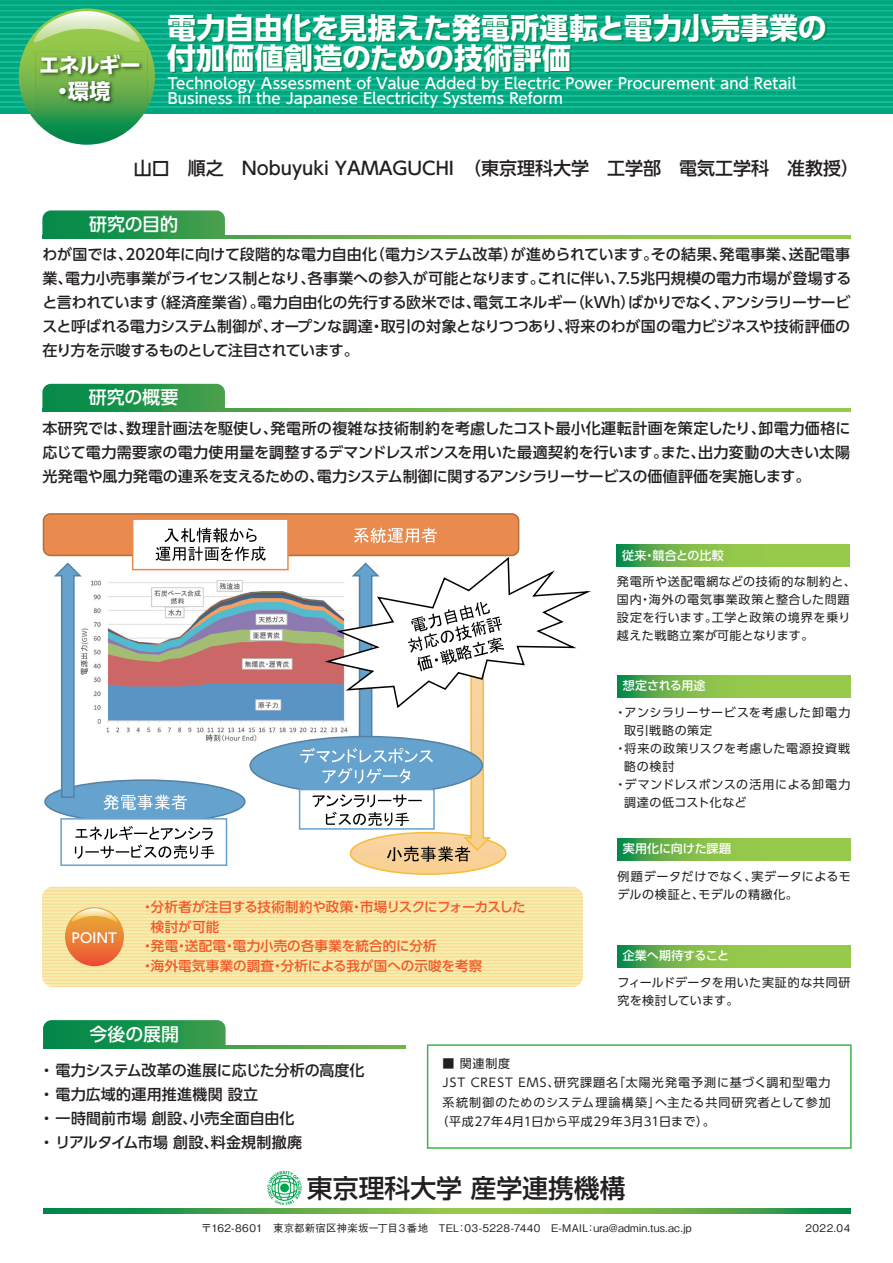
<style>
.page{position:relative;width:893px;height:1263px;background:#fff}
.page>*{position:absolute;margin:0;border:0;box-sizing:border-box;transform-origin:0 0}
.t1{font:700 29.1px/30px "UD Shin Go Pro";color:#fff}
.t2{font:500 25.8px "UD Shin Go Pro";color:#231f20}
.t3{font:700 21px/25.5px "UD Shin Go Pro";letter-spacing:-.035em;color:#fff}
.t4{font:500 18px "UD Shin Go Pro";color:#231f20}
.t5{font:500 18px "UD Shin Go Pro";letter-spacing:-.01em;color:#fff}
.t6{font:500 15px/24px "UD Shin Go Pro";letter-spacing:-.01em;color:#231f20;text-align:justify}
.t7{font:500 15px/15px "UD Shin Go Pro";letter-spacing:.005em;color:#fff}
.t8{font:500 13.5px "UD Shin Go Pro";letter-spacing:.005em;color:#f15929}
.t9{font:500 13.5px "UD Shin Go Pro";letter-spacing:-.025em;color:#f15929}
.t10{font:500 13.5px "UD Shin Go Pro";letter-spacing:.015em;color:#fff}
.t11{font:12px/18px "UD Shin Go Pro";letter-spacing:.05em;color:#231f20}
.t12{font:12px/18px "UD Shin Go Pro";letter-spacing:.025em;color:#231f20}
.t13{font:500 12px "UD Shin Go Pro";letter-spacing:-.005em;color:#fff}
.t14{font:12px "UD Shin Go Pro";letter-spacing:.085em;color:#231f20}
.t15{font:12px "UD Shin Go Pro";letter-spacing:.08em;color:#231f20}
.t16{font:12px "UD Shin Go Pro";letter-spacing:.03em;color:#231f20}
.t17{font:500 10.5px "Gothic BBB Pro";letter-spacing:.02em;color:#231f20}
</style>
<div class="page">
<img style="left:82px;top:580px;width:218px;height:164px">
<div style="left:0;top:0;width:893px;height:113px;background:#00a77c"></div>
<hr style="left:0;top:0;width:893px;height:1px;background:#18ba9b">
<hr style="left:0;top:4px;width:893px;height:2px;background:#18ba9b">
<hr style="left:0;top:10px;width:893px;height:2px;background:#18ba9b">
<hr style="left:0;top:16px;width:893px;height:1px;background:#18ba9b">
<hr style="left:0;top:21px;width:893px;height:2px;background:#18ba9b">
<hr style="left:0;top:27px;width:893px;height:2px;background:#18ba9b">
<hr style="left:0;top:33px;width:893px;height:1px;background:#18ba9b">
<hr style="left:0;top:38px;width:893px;height:2px;background:#18ba9b">
<hr style="left:0;top:44px;width:893px;height:2px;background:#18ba9b">
<hr style="left:0;top:50px;width:893px;height:1px;background:#18ba9b">
<hr style="left:0;top:55px;width:893px;height:2px;background:#18ba9b">
<hr style="left:0;top:61px;width:893px;height:2px;background:#18ba9b">
<hr style="left:0;top:67px;width:893px;height:1px;background:#18ba9b">
<hr style="left:0;top:72px;width:893px;height:2px;background:#18ba9b">
<hr style="left:0;top:78px;width:893px;height:2px;background:#18ba9b">
<hr style="left:0;top:84px;width:893px;height:1px;background:#18ba9b">
<hr style="left:0;top:89px;width:893px;height:2px;background:#18ba9b">
<hr style="left:0;top:95px;width:893px;height:2px;background:#18ba9b">
<hr style="left:0;top:101px;width:893px;height:1px;background:#18ba9b">
<hr style="left:0;top:107px;width:893px;height:1px;background:#18ba9b">
<svg style="left:617px;top:545px;width:233px;height:21px;background:#7ebd4b"></svg>
<svg style="left:42px;top:210px;width:183px;height:25px;background:#26974f"></svg>
<svg style="left:42px;top:235px;width:808px;height:4px;background:#6ab24b"></svg>
<svg style="left:42px;top:384px;width:183px;height:25px;background:#22954c"></svg>
<svg style="left:42px;top:409px;width:808px;height:3px;background:#6ab24b"></svg>
<svg style="left:43px;top:1208px;width:808px;height:5px;background:#58aa4b"></svg>
<svg style="left:169px;top:17px;width:658px;height:52px"></svg>
<hr style="left:169px;top:45px;width:403px;height:1px;background:#18ba9b">
<hr style="left:169px;top:50px;width:403px;height:1px;background:#18ba9b">
<hr style="left:169px;top:55px;width:403px;height:2px;background:#18ba9b">
<hr style="left:169px;top:61px;width:403px;height:2px;background:#18ba9b">
<hr style="left:169px;top:67px;width:403px;height:1px;background:#18ba9b">
<svg style="left:617px;top:675px;width:233px;height:22px;background:#7ebc4b"></svg>
<svg style="left:617px;top:838px;width:233px;height:22px;background:#7ebc4b"></svg>
<svg style="left:617px;top:945px;width:233px;height:22px;background:#7ebc4b"></svg>
<div style="left:427px;top:1044px;width:425px;height:105px;border:2px solid #3ab54a"></div>
<svg style="left:43px;top:1020px;width:183px;height:25px;background:#1b934d"></svg>
<svg style="left:43px;top:1045px;width:363px;height:3px"></svg>
<svg style="left:19px;top:9px;width:136px;height:136px"></svg>
<img style="left:35px;top:51px;width:112px;height:63px">
<div style="left:42px;top:887px;width:541px;height:100px;background:#f2f2ad;border-radius:10px"></div>
<hr style="left:42px;top:887px;width:541px;height:1px;background:#fed99c">
<hr style="left:42px;top:890px;width:541px;height:2px;background:#fed99c">
<hr style="left:42px;top:893px;width:541px;height:2px;background:#fed99c">
<hr style="left:42px;top:897px;width:541px;height:1px;background:#fed99c">
<hr style="left:42px;top:900px;width:541px;height:1px;background:#fed99c">
<hr style="left:42px;top:903px;width:541px;height:2px;background:#fed99c">
<hr style="left:42px;top:907px;width:541px;height:1px;background:#fed99c">
<hr style="left:42px;top:910px;width:541px;height:1px;background:#fed99c">
<hr style="left:42px;top:913px;width:541px;height:2px;background:#fed99c">
<hr style="left:42px;top:916px;width:541px;height:2px;background:#fed99c">
<hr style="left:42px;top:920px;width:541px;height:1px;background:#fed99c">
<hr style="left:42px;top:923px;width:541px;height:2px;background:#fed99c">
<hr style="left:42px;top:926px;width:541px;height:2px;background:#fed99c">
<hr style="left:42px;top:930px;width:541px;height:1px;background:#fed99c">
<hr style="left:42px;top:933px;width:541px;height:2px;background:#fed99c">
<hr style="left:42px;top:936px;width:541px;height:2px;background:#fed99c">
<hr style="left:42px;top:940px;width:541px;height:1px;background:#fed99c">
<hr style="left:42px;top:943px;width:541px;height:1px;background:#fed99c">
<hr style="left:42px;top:946px;width:541px;height:2px;background:#fed99c">
<hr style="left:42px;top:950px;width:541px;height:1px;background:#fed99c">
<hr style="left:42px;top:953px;width:541px;height:1px;background:#fed99c">
<hr style="left:42px;top:956px;width:541px;height:2px;background:#fed99c">
<hr style="left:42px;top:959px;width:541px;height:2px;background:#fed99c">
<hr style="left:42px;top:963px;width:541px;height:1px;background:#fed99c">
<hr style="left:42px;top:966px;width:541px;height:2px;background:#fed99c">
<hr style="left:42px;top:969px;width:541px;height:2px;background:#fed99c">
<hr style="left:42px;top:973px;width:541px;height:1px;background:#fed99c">
<hr style="left:42px;top:976px;width:541px;height:1px;background:#fed99c">
<hr style="left:42px;top:979px;width:541px;height:2px;background:#fed99c">
<hr style="left:42px;top:983px;width:541px;height:1px;background:#fed99c">
<hr style="left:42px;top:986px;width:541px;height:1px;background:#fed99c">
<svg style="left:65px;top:907px;width:59px;height:59px;background:#eb7937"></svg>
<svg style="left:69px;top:908px;width:51px;height:17px"></svg>
<div style="left:44px;top:514px;width:475px;height:41px;background:#e98a4e;border-radius:7px"></div>
<div style="left:43px;top:513px;width:476px;height:43px;border:2px solid #b46e3b;border-radius:7px"></div>
<svg style="left:354px;top:528px;width:83px;height:15px"></svg>
<div style="left:45px;top:780px;width:200px;height:43px;background:#65a3ce;border-radius:50%"></div>
<div style="left:44px;top:779px;width:202px;height:45px;border:2px solid #5482a4;border-radius:50%"></div>
<svg style="left:103px;top:794px;width:84px;height:16px"></svg>
<div style="left:60px;top:818px;width:167px;height:48px;background:#fff;border:2px solid #65a3ce"></div>
<svg style="left:75px;top:826px;width:139px;height:33px"></svg>
<div style="left:132px;top:518px;width:157px;height:52px;background:#fff;border:2px solid #e98a4e"></div>
<svg style="left:156px;top:528px;width:110px;height:33px"></svg>
<svg style="left:52px;top:562px;width:30px;height:236px"></svg>
<div style="left:250px;top:736px;width:232px;height:58px;background:#65a3ce;border-radius:50%"></div>
<svg style="left:300px;top:555px;width:291px;height:319px"></svg>
<div style="left:299px;top:789px;width:136px;height:41px;border:2px solid #65a3ce"></div>
<svg style="left:267px;top:1171px;width:35px;height:34px"></svg>
<h3 class="t3" style="left:52px;top:52px;width:90px;text-indent:-13px">エネルギー・環境</h3>
<h1 class="t1" style="left:167px;top:12px;width:661px">電力自由化を見据えた発電所運転と電力小売事業の付加価値創造のための技術評価</h1>
<p class="t7" style="left:168px;top:75px;width:630px">Technology Assessment of Value Added by Electric Power Procurement and Retail<br>Business in the Japanese Electricity Systems Reform</p>
<p class="t4" style="left:134px;top:153px;width:727px">山口　順之　Nobuyuki YAMAGUCHI　（東京理科大学　工学部　電気工学科　准教授）</p>
<p class="t5" style="left:89px;top:210px;width:90px">研究の目的</p>
<p class="t6" style="left:42px;top:242px;width:810px">わが国では、2020年に向けて段階的な電力自由化（電力システム改革）が進められています。その結果、発電事業、送配電事業、電力小売事業がライセンス制となり、各事業への参入が可能となります。これに伴い、7.5兆円規模の電力市場が登場すると言われています（経済産業省）。電力自由化の先行する欧米では、電気エネルギー（kWh）ばかりでなく、アンシラリーサービスと呼ばれる電力システム制御が、オープンな調達・取引の対象となりつつあり、将来のわが国の電力ビジネスや技術評価の在り方を示唆するものとして注目されています。</p>
<p class="t5" style="left:89px;top:383px;width:91px">研究の概要</p>
<p class="t6" style="left:42px;top:416px;width:810px">本研究では、数理計画法を駆使し、発電所の複雑な技術制約を考慮したコスト最小化運転計画を策定したり、卸電力価格に応じて電力需要家の電力使用量を調整するデマンドレスポンスを用いた最適契約を行います。また、出力変動の大きい太陽光発電や風力発電の連系を支えるための、電力システム制御に関するアンシラリーサービスの価値評価を実施します。</p>
<p class="t13" style="left:622px;top:545px;width:103px">従来・競合との比較</p>
<p class="t11" style="left:617px;top:572px;width:241px">発電所や送配電網などの技術的な制約と、国内・海外の電気事業政策と整合した問題設定を行います。工学と政策の境界を乗り越えた戦略立案が可能となります。</p>
<p class="t13" style="left:623px;top:676px;width:84px">想定される用途</p>
<p class="t11" style="left:615px;top:703px;width:237px">・アンシラリーサービスを考慮した卸電力</p>
<p class="t11" style="left:624px;top:721px;width:89px">取引戦略の策定</p>
<p class="t11" style="left:615px;top:739px;width:237px">・将来の政策リスクを考慮した電源投資戦</p>
<p class="t11" style="left:624px;top:757px;width:52px">略の検討</p>
<p class="t11" style="left:615px;top:775px;width:237px">・デマンドレスポンスの活用による卸電力</p>
<p class="t12" style="left:624px;top:793px;width:124px">調達の低コスト化など</p>
<p class="t10" style="left:72px;top:927px;width:47px">POINT</p>
<p class="t9" style="left:141px;top:896px;width:386px">・分析者が注目する技術制約や政策・市場リスクにフォーカスした</p>
<p class="t8" style="left:151px;top:916px;width:70px">検討が可能</p>
<p class="t8" style="left:141px;top:935px;width:297px">・発電・送配電・電力小売の各事業を統合的に分析</p>
<p class="t8" style="left:141px;top:955px;width:343px">・海外電気事業の調査・分析による我が国への示唆を考察</p>
<p class="t13" style="left:623px;top:839px;width:110px">実用化に向けた課題</p>
<p class="t11" style="left:618px;top:867px;width:235px">例題データだけでなく、実データによるモデルの検証と、モデルの精緻化。</p>
<p class="t13" style="left:623px;top:946px;width:108px">企業へ期待すること</p>
<p class="t12" style="left:618px;top:973px;width:234px">フィールドデータを用いた実証的な共同研究を検討しています。</p>
<p class="t5" style="left:89px;top:1019px;width:91px">今後の展開</p>
<p class="t6" style="left:39px;top:1058px;width:327px;text-align:left">・ 電力システム改革の進展に応じた分析の高度化・ 電力広域的運用推進機関 設立<br>・ 一時間前市場 創設、小売全面自由化<br>・ リアルタイム市場 創設、料金規制撤廃</p>
<p class="t11" style="left:443px;top:1054px;width:69px">■ 関連制度</p>
<p class="t14" style="left:443px;top:1073px;width:389px">JST CREST EMS、研究課題名「太陽光発電予測に基づく調和型電力</p>
<p class="t15" style="left:443px;top:1092px;width:390px">系統制御のためのシステム理論構築」へ主たる共同研究者として参加</p>
<p class="t16" style="left:437px;top:1112px;width:280px">（平成27年4月1日から平成29年3月31日まで）。</p>
<h2 class="t2" style="left:307px;top:1167px;width:320px">東京理科大学 産学連携機構</h2>
<p class="t17" style="left:201px;top:1220px;width:492px">〒162-8601　東京都新宿区神楽坂一丁目３番地　TEL：03-5228-7440　E-MAIL：ura@admin.tus.ac.jp</p>
<p class="t17" style="left:805px;top:1220px;width:46px">2022.04</p>
</div>
